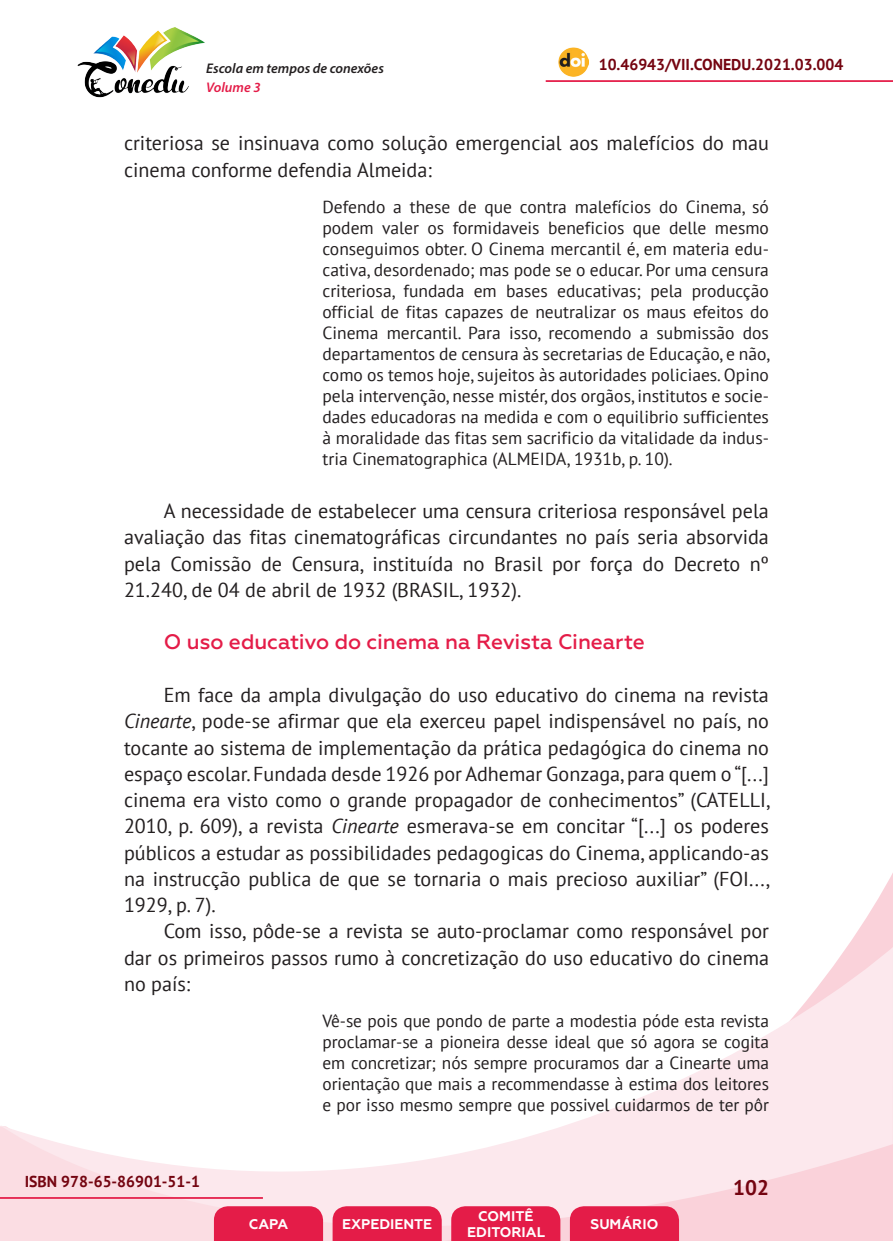
<style>
.page{position:relative;width:893px;height:1241px;background:#fff}
.page>*{position:absolute;margin:0;border:0;box-sizing:border-box;transform-origin:0 0}
._10_SUBTÍTULO_2{font:500 21px "Geometria";letter-spacing:-.005em;color:#e41c48}
.t1{font:700 21px "PT Sans";color:#740410}
._8_CORPO{font:20.12px/26.2px "PT Sans";color:#231f20;text-align:justify}
._12_CITACAO{font:17.5px/21px "PT Sans";letter-spacing:-.005em;color:#231f20;text-align:justify}
.t2{font:700 15.75px "PT Sans";color:#740410}
.t3{font:700 14px/16.8px "Geometria";color:#fff;text-align:center}
.t4{font:italic 600 14px "Myriad Pro";color:#231f20}
.t5{font:italic 600 14px "Myriad Pro";color:#e41c48}
.s1{font-style:italic}
</style>
<div class="page">
<svg style="left:848px;top:873px;width:45px;height:73px"></svg>
<svg style="left:0;top:946px;width:893px;height:294px"></svg>
<hr style="left:0;top:1196px;width:263px;height:2px;background:#e41c48">
<hr style="left:546px;top:80px;width:347px;height:2px;background:#e41c48">
<img style="left:559px;top:47px;width:30px;height:30px">
<img style="left:77px;top:27px;width:128px;height:71px">
<svg style="left:214px;top:1205px;width:109px;height:35px;background:#e52751"></svg>
<svg style="left:333px;top:1205px;width:109px;height:35px;background:#e52751"></svg>
<svg style="left:451px;top:1205px;width:109px;height:35px;background:#e52751"></svg>
<svg style="left:570px;top:1205px;width:109px;height:35px;background:#e52650"></svg>
<p class="t4" style="left:206px;top:59px;width:179px">Escola em tempos de conexões</p>
<p class="t2" style="left:599px;top:54px;width:246px">10.46943/VII.CONEDU.2021.03.004</p>
<p class="t5" style="left:206px;top:78px;width:56px">Volume 3</p>
<p class="_8_CORPO" style="left:124px;top:130px;width:646px">criteriosa se insinuava como solução emergencial aos malefícios do mau cinema conforme defendia Almeida:</p>
<p class="_12_CITACAO" style="left:322px;top:195px;width:449px">Defendo a these de que contra malefícios do Cinema, só podem valer os formidaveis beneficios que delle mesmo conseguimos obter. O Cinema mercantil é, em materia edu&shy;cativa, desordenado; mas pode se o educar. Por uma censura criteriosa, fundada em bases educativas; pela producção official de fitas capazes de neutralizar os maus efeitos do Cinema mercantil. Para isso, recomendo a submissão dos departamentos de censura às secretarias de Educação, e não, como os temos hoje, sujeitos às autoridades policiaes. Opino pela intervenção, nesse mistér, dos orgãos, institutos e socie&shy;dades educadoras na medida e com o equilibrio sufficientes à moralidade das fitas sem sacrificio da vitalidade da indus&shy;tria Cinematographica (ALMEIDA, 1931b, p. 10).</p>
<p class="_8_CORPO" style="left:124px;top:497px;width:646px;text-indent:40px">A necessidade de estabelecer uma censura criteriosa responsável pela avaliação das fitas cinematográficas circundantes no país seria absorvida pela Comissão de Censura, instituída no Brasil por força do Decreto nº 21.240, de 04 de abril de 1932 (BRASIL, 1932).</p>
<p class="_10_SUBTÍTULO_2" style="left:164px;top:629px;width:483px">O uso educativo do cinema na Revista Cinearte</p>
<p class="_8_CORPO" style="left:124px;top:681px;width:648px;text-indent:40px">Em face da ampla divulgação do uso educativo do cinema na revista <span class="s1">Cinearte</span>, pode-se afirmar que ela exerceu papel indispensável no país, no tocante ao sistema de implementação da prática pedagógica do cinema no espaço escolar. Fundada desde 1926 por Adhemar Gonzaga, para quem o “[...] cinema era visto como o grande propagador de conhecimentos” (CATELLI, 2010, p. 609), a revista <span class="s1">Cinearte</span> esmerava-se em concitar “[...] os poderes públicos a estudar as possibilidades pedagogicas do Cinema, applicando-as na instrucção publica de que se tornaria o mais precioso auxiliar” (FOI..., 1929, p. 7).</p>
<p class="_8_CORPO" style="left:124px;top:917px;width:646px;text-indent:40px">Com isso, pôde-se a revista se auto-proclamar como responsável por dar os primeiros passos rumo à concretização do uso educativo do cinema no país:</p>
<p class="_12_CITACAO" style="left:322px;top:1009px;width:448px">Vê-se pois que pondo de parte a modestia póde esta revista proclamar-se a pioneira desse ideal que só agora se cogita em concretizar; nós sempre procuramos dar a Cinearte uma orientação que mais a recommendasse à estima dos leitores e por isso mesmo sempre que possivel cuidarmos de ter pôr</p>
<p class="t2" style="left:25px;top:1170px;width:177px">ISBN 978-65-86901-51-1</p>
<p class="t3" style="left:249px;top:1215px;width:41px">CAPA</p>
<p class="t3" style="left:342px;top:1215px;width:92px">EXPEDIENTE</p>
<p class="t3" style="left:467px;top:1207px;width:79px">COMITÊ<br>EDITORIAL</p>
<p class="t3" style="left:590px;top:1215px;width:69px">SUMÁRIO</p>
<p class="t1" style="left:733px;top:1173px;width:37px">102</p>
</div>
